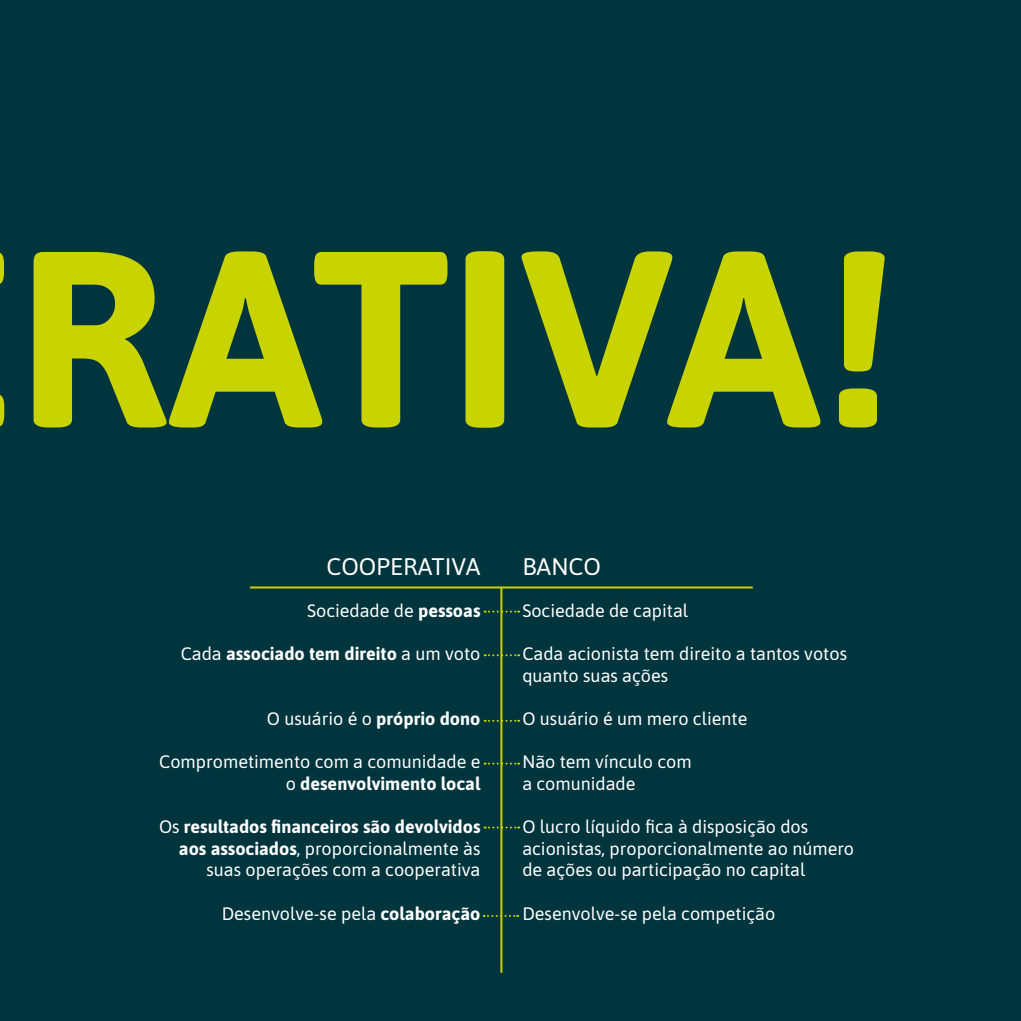
<style>
.page{position:relative;width:1021px;height:1021px;background:#fff}
.page>*{position:absolute;margin:0;border:0;box-sizing:border-box;transform-origin:0 0}
.t1{font:700 250px "Asap";color:#c8d300}
.t2{font:24px "Asap";color:#fff}
.t3{font:18px/21.6px "Asap";color:#fff}
.t4{font:700 18px "Asap";color:#fff}
.s1{font-weight:700}
.s2{font-weight:400}
</style>
<div class="page">
<div style="left:0;top:0;width:1020px;height:1020px;background:#00353e"></div>
<hr style="left:500px;top:587px;width:2px;height:385px;background:#c8d300">
<hr style="left:250px;top:586px;width:502px;height:2px;background:#c8d300">
<svg style="left:484px;top:610px;width:35px;height:2px"></svg>
<svg style="left:484px;top:654px;width:35px;height:2px"></svg>
<svg style="left:484px;top:719px;width:35px;height:2px"></svg>
<svg style="left:484px;top:762px;width:35px;height:2px"></svg>
<svg style="left:484px;top:826px;width:35px;height:2px"></svg>
<svg style="left:483px;top:914px;width:35px;height:2px"></svg>
<h1 class="t1" style="left:16px;top:162px;width:879px">RATIVA!</h1>
<h2 class="t2" style="left:326px;top:549px;width:155px">COOPERATIVA</h2>
<h2 class="t2" style="left:522px;top:549px;width:80px">BANCO</h2>
<p class="t3" style="left:307px;top:599px;width:175px">Sociedade de <span class="s1">pessoas</span></p>
<p class="t4" style="left:181px;top:641px;width:301px"><span class="s2">Cada</span> associado tem direito <span class="s2">a um voto</span></p>
<p class="t4" style="left:267px;top:706px;width:215px"><span class="s2">O usuário é o</span> próprio dono</p>
<p class="t3" style="left:159px;top:750px;width:323px;text-align:right">Comprometimento com a comunidade e o <span class="s1">desenvolvimento local</span></p>
<p class="t3" style="left:159px;top:815px;width:323px;text-align:right">Os <span class="s1">resultados financeiros são devolvidos aos associados</span>, proporcionalmente às suas operações com a cooperativa</p>
<p class="t3" style="left:222px;top:901px;width:260px">Desenvolve-se pela <span class="s1">colaboração</span></p>
<p class="t3" style="left:522px;top:599px;width:167px">Sociedade de capital</p>
<p class="t3" style="left:522px;top:642px;width:326px">Cada acionista tem direito a tantos votos quanto suas ações</p>
<p class="t3" style="left:522px;top:707px;width:226px">O usuário é um mero cliente</p>
<p class="t3" style="left:522px;top:750px;width:171px">Não tem vínculo com a comunidade</p>
<p class="t3" style="left:522px;top:815px;width:333px">O lucro líquido fica à disposição dos acionistas, proporcionalmente ao número de ações ou participação no capital</p>
<p class="t3" style="left:522px;top:901px;width:254px">Desenvolve-se pela competição</p>
</div>
